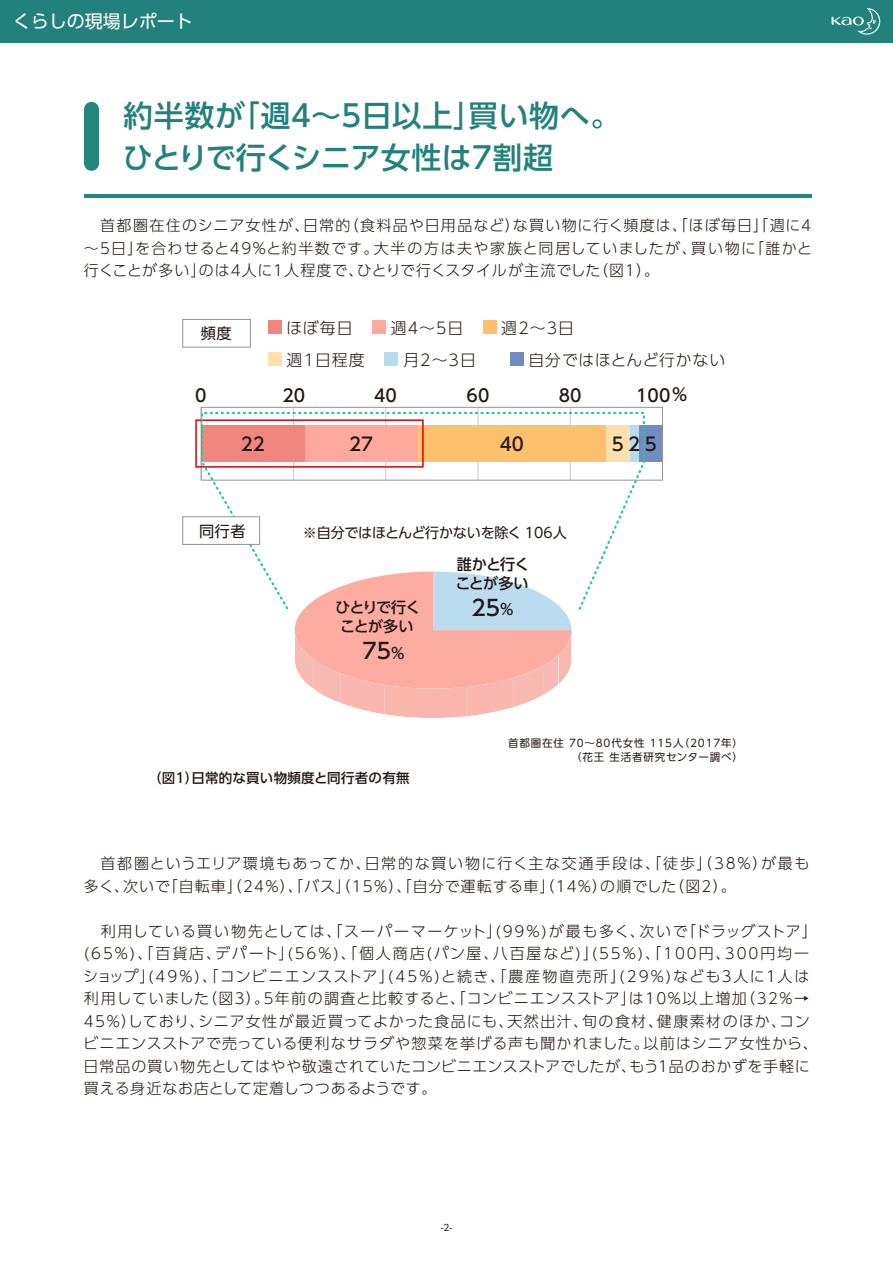
<style>
.page{position:relative;width:893px;height:1263px;background:#fff}
.page>*{position:absolute;margin:0;border:0;box-sizing:border-box;transform-origin:0 0}
.t1{font:500 30px/42px "UD Shin Go Pro";letter-spacing:.01em;color:#22827b}
.t2{font:500 21.75px "UD Shin Go Pro";color:#231815}
.t3{font:500 18.3px "UD Shin Go Pro";color:#231815}
.t4{font:18px "UD Shin Go Pro";color:#fff}
.t5{font:500 17.25px "UD Shin Go Pro";color:#231815}
.t6{font:300 15.9px "UD Shin Go Pro";letter-spacing:.055em;color:#231815}
.t7{font:500 15.15px/19.5px "UD Shin Go Pro";letter-spacing:-.06em;color:#231815;text-align:center}
.t8{font:15.15px "UD Shin Go Pro";color:#231815}
.t9{font:300 15px/22.5px "UD Shin Go Pro";letter-spacing:.065em;color:#231815}
.t10{font:14.1px "UD Shin Go Pro";letter-spacing:-.025em;color:#231815}
.t11{font:500 13.5px "UD Shin Go Pro";letter-spacing:.02em;color:#231815}
.t12{font:10.5px/13.8px "UD Shin Go Pro";letter-spacing:.08em;color:#231815;text-align:right}
.t13{font:9px "UD Shin Go Pro";color:#231815}
.s1{font-size:15.15px}
</style>
<div class="page">
<div style="left:0;top:0;width:893px;height:42px;background:#22827b"></div>
<svg style="left:831px;top:8px;width:49px;height:27px"></svg>
<div style="left:84px;top:102px;width:15px;height:69px;background:#22867b;border-radius:7px"></div>
<hr style="left:84px;top:195px;width:727px;height:3px;background:#22867b">
<hr style="left:293px;top:407px;width:1px;height:73px;background:#949495">
<hr style="left:385px;top:407px;width:1px;height:73px;background:#949495">
<hr style="left:478px;top:407px;width:1px;height:73px;background:#949495">
<hr style="left:570px;top:407px;width:1px;height:73px;background:#949495">
<div style="left:639px;top:425px;width:23px;height:37px;background:#728cc1"></div>
<svg style="left:295px;top:614px;width:276px;height:104px;background:#f6bdb7"></svg>
<div style="left:201px;top:407px;width:462px;height:73px;border:1px solid #949495"></div>
<div style="left:182px;top:319px;width:69px;height:28px;background:#fff;border:1px solid #949495"></div>
<div style="left:269px;top:321px;width:13px;height:13px;background:#ef857d"></div>
<div style="left:483px;top:321px;width:14px;height:13px;background:#ffc06e"></div>
<div style="left:372px;top:321px;width:13px;height:13px;background:#ffa89d"></div>
<div style="left:269px;top:353px;width:13px;height:13px;background:#fde0ab"></div>
<div style="left:385px;top:353px;width:13px;height:13px;background:#b7dbef"></div>
<div style="left:510px;top:353px;width:13px;height:13px;background:#728cc1"></div>
<svg style="left:200px;top:411px;width:446px;height:203px"></svg>
<div style="left:182px;top:516px;width:78px;height:29px;background:#fff;border:1px solid #949495"></div>
<p class="t4" style="left:13px;top:7px;width:181px">くらしの現場レポート</p>
<h1 class="t1" style="left:123px;top:93px;width:499px">約半数が「週4～5日以上」買い物へ。ひとりで行くシニア女性は7割超</h1>
<p class="t9" style="left:84px;top:214px;width:730px;text-align:justify">　首都圏在住のシニア女性が、日常的（食料品や日用品など）な買い物に行く頻度は、「ほぼ毎日」「週に4～5日」を合わせると49％と約半数です。大半の方は夫や家族と同居していましたが、買い物に「誰かと行くことが多い」のは4人に1人程度で、ひとりで行くスタイルが主流でした（図１）。</p>
<p class="t8" style="left:201px;top:321px;width:32px">頻度</p>
<p class="t6" style="left:286px;top:315px;width:68px">ほぼ毎日</p>
<p class="t6" style="left:391px;top:315px;width:74px">週4～5日</p>
<p class="t6" style="left:501px;top:315px;width:74px">週2～3日</p>
<p class="t6" style="left:287px;top:347px;width:80px">週1日程度</p>
<p class="t6" style="left:404px;top:347px;width:74px">月2～3日</p>
<p class="t6" style="left:528px;top:347px;width:198px">自分ではほとんど行かない</p>
<p class="t5" style="left:195px;top:381px;width:13px">0</p>
<p class="t5" style="left:283px;top:381px;width:24px">20</p>
<p class="t5" style="left:374px;top:381px;width:24px">40</p>
<p class="t5" style="left:467px;top:381px;width:24px">60</p>
<p class="t5" style="left:559px;top:381px;width:24px">80</p>
<p class="t5" style="left:636px;top:381px;width:54px">100％</p>
<p class="t3" style="left:241px;top:430px;width:26px">22</p>
<p class="t3" style="left:349px;top:430px;width:26px">27</p>
<p class="t3" style="left:500px;top:430px;width:26px">40</p>
<p class="t3" style="left:612px;top:430px;width:47px">525</p>
<p class="t8" style="left:199px;top:518px;width:48px">同行者</p>
<p class="t10" style="left:303px;top:521px;width:265px">※自分ではほとんど行かないを除く 106人</p>
<p class="t7" style="left:335px;top:597px;width:87px">ひとりで行くことが多い</p>
<h2 class="t2" style="left:362px;top:633px;width:44px">75<span class="s1">%</span></h2>
<p class="t7" style="left:455px;top:554px;width:76px;text-align:left">誰かと行くことが多い</p>
<h2 class="t2" style="left:471px;top:590px;width:44px">25<span class="s1">%</span></h2>
<p class="t12" style="left:508px;top:736px;width:236px">首都圏在住 70～80代女性 115人（2017年）（花王 生活者研究センター調べ）</p>
<p class="t11" style="left:148px;top:767px;width:263px">（図1）日常的な買い物頻度と同行者の有無</p>
<p class="t9" style="left:84px;top:851px;width:727px;text-indent:17px">首都圏というエリア環境もあってか、日常的な買い物に行く主な交通手段は、「徒歩」（38%）が最も多く、次いで「自転車」（24%）、「バス」（15%）、「自分で運転する車」（14%）の順でした（図2）。</p>
<p class="t9" style="left:83px;top:919px;width:736px">　利用している買い物先としては、「スーパーマーケット」(99％)が最も多く、次いで「ドラッグストア」(65％)、「百貨店、デパート」(56％)、「個人商店(パン屋、八百屋など)」(55％)、「100円、300円均一ショップ」(49％)、「コンビニエンスストア」(45％)と続き、「農産物直売所」(29％)なども３人に１人は利用していました（図３）。５年前の調査と比較すると、「コンビニエンスストア」は10％以上増加（32％→ 45％）しており、シニア女性が最近買ってよかった食品にも、天然出汁、旬の食材、健康素材のほか、コンビニエンスストアで売っている便利なサラダや惣菜を挙げる声も聞かれました。以前はシニア女性から、日常品の買い物先としてはやや敬遠されていたコンビニエンスストアでしたが、もう１品のおかずを手軽に買える身近なお店として定着しつつあるようです。</p>
<p class="t13" style="left:441px;top:1220px;width:13px">-2-</p>
</div>
